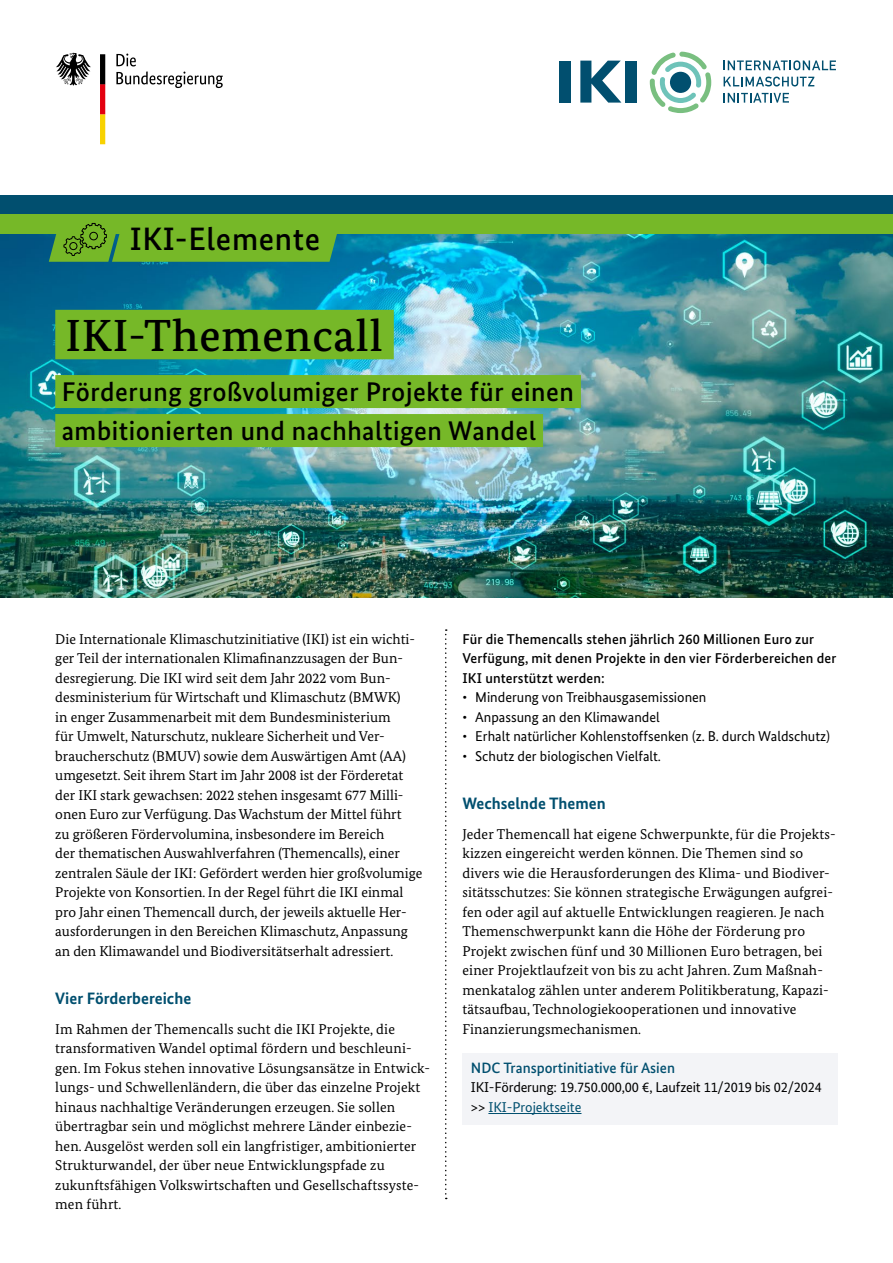
<style>
.page{position:relative;width:893px;height:1263px;background:#fff}
.page>*{position:absolute;margin:0;border:0;box-sizing:border-box;transform-origin:0 0}
.Titel{font:500 45px "Bundes Serif";letter-spacing:.02em;color:#000}
.t1{font:500 32.4px "Bundes Sans";letter-spacing:.02em;color:#000}
.t2{font:500 27px/39px "Bundes Sans";letter-spacing:.02em;color:#000}
.t3{font:700 16.5px "Bundes Sans";color:#014f6f}
.t4{font:500 15px "Bundes Sans";color:#014f6f}
.t5{font:14.25px/19.5px "Bundes Serif";letter-spacing:.005em;color:#000}
.t6{font:14.25px "Bundes Sans";color:#000}
.t7{font:500 14.25px/19.5px "Bundes Sans";letter-spacing:.01em;color:#000}
.t8{font:14.25px "Bundes Sans";color:#014f6f}
.s1{color:#000}
</style>
<div class="page">
<div style="left:462px;top:1053px;width:376px;height:71px;background:#f3f4f7"></div>
<img style="left:0;top:234px;width:893px;height:363px">
<div style="left:55px;top:310px;width:339px;height:49px;background:#76b828"></div>
<div style="left:0;top:195px;width:893px;height:19px;background:#014f6f"></div>
<div style="left:55px;top:375px;width:526px;height:33px;background:#76b828"></div>
<div style="left:55px;top:414px;width:488px;height:33px;background:#76b828"></div>
<hr style="left:488px;top:1113px;width:93px;height:1px;background:#014f6f">
<svg style="left:445px;top:629px;width:2px;height:570px"></svg>
<div style="left:560px;top:61px;width:11px;height:42px;background:#014f6f"></div>
<svg style="left:580px;top:61px;width:41px;height:42px"></svg>
<div style="left:625px;top:61px;width:11px;height:42px;background:#014f6f"></div>
<svg style="left:650px;top:52px;width:61px;height:61px"></svg>
<svg style="left:724px;top:60px;width:112px;height:10px"></svg>
<svg style="left:724px;top:77px;width:90px;height:10px"></svg>
<svg style="left:724px;top:93px;width:65px;height:10px"></svg>
<div style="left:0;top:214px;width:893px;height:20px;background:#76b828"></div>
<svg style="left:49px;top:222px;width:293px;height:40px"></svg>
<svg style="left:116px;top:54px;width:107px;height:34px"></svg>
<svg style="left:56px;top:53px;width:35px;height:33px"></svg>
<svg style="left:100px;top:54px;width:5px;height:90px"></svg>
<p class="t1" style="left:130px;top:219px;width:192px">IKI-Elemente</p>
<p class="Titel" style="left:66px;top:308px;width:319px">IKI-Themencall</p>
<p class="t2" style="left:62px;top:371px;width:514px">Förderung großvolumiger Projekte für einen ambitionierten und nachhaltigen Wandel</p>
<p class="t5" style="left:55px;top:629px;width:369px">Die Internationale Klimaschutzinitiative (IKI) ist ein wichti&shy;ger Teil der internationalen Klimafinanzzusagen der Bun&shy;desregierung. Die IKI wird seit dem Jahr 2022 vom Bun&shy;desministerium für Wirtschaft und Klimaschutz (BMWK)<br>in enger Zusammenarbeit mit dem Bundesministerium<br>für Umwelt, Naturschutz, nukleare Sicherheit und Ver&shy;braucherschutz (BMUV) sowie dem Auswärtigen Amt (AA) umgesetzt. Seit ihrem Start im Jahr 2008 ist der Förderetat der IKI stark gewachsen: 2022 stehen insgesamt 677 Milli&shy;onen Euro zur Verfügung. Das Wachstum der Mittel führt<br>zu größeren Fördervolumina, insbesondere im Bereich<br>der thematischen Auswahlverfahren (Themencalls), einer zentralen Säule der IKI: Gefördert werden hier großvolumige Projekte von Konsortien. In der Regel führt die IKI einmal pro Jahr einen Themencall durch, der jeweils aktuelle Her&shy;ausforderungen in den Bereichen Klimaschutz, Anpassung an den Klimawandel und Biodiversitätserhalt adressiert.</p>
<h1 class="t3" style="left:55px;top:988px;width:137px">Vier Förderbereiche</h1>
<p class="t5" style="left:55px;top:1019px;width:376px">Im Rahmen der Themencalls sucht die IKI Projekte, die transformativen Wandel optimal fördern und beschleuni&shy;gen. Im Fokus stehen innovative Lösungsansätze in Entwick&shy;lungs- und Schwellenländern, die über das einzelne Projekt hinaus nachhaltige Veränderungen erzeugen. Sie sollen übertragbar sein und möglichst mehrere Länder einbezie&shy;hen. Ausgelöst werden soll ein langfristiger, ambitionierter Strukturwandel, der über neue Entwicklungspfade zu zukunftsfähigen Volkswirtschaften und Gesellschaftssyste&shy;men führt.</p>
<p class="t7" style="left:462px;top:629px;width:375px">Für die Themencalls stehen jährlich 260 Millionen Euro zur<br>Verfügung, mit denen Projekte in den vier Förderbereichen der<br>IKI unterstützt werden:</p>
<p class="t6" style="left:462px;top:688px;width:6px">•</p>
<p class="t6" style="left:475px;top:688px;width:233px">Minderung von Treibhausgasemissionen</p>
<p class="t6" style="left:462px;top:708px;width:6px">•</p>
<p class="t6" style="left:475px;top:708px;width:186px">Anpassung an den Klimawandel</p>
<p class="t6" style="left:462px;top:727px;width:6px">•</p>
<p class="t6" style="left:475px;top:727px;width:356px">Erhalt natürlicher Kohlenstoffsenken (z. B. durch Waldschutz)</p>
<p class="t6" style="left:462px;top:747px;width:6px">•</p>
<p class="t6" style="left:475px;top:747px;width:187px">Schutz der biologischen Vielfalt.</p>
<h1 class="t3" style="left:462px;top:793px;width:145px">Wechselnde Themen</h1>
<p class="t5" style="left:462px;top:824px;width:375px">Jeder Themencall hat eigene Schwerpunkte, für die Projekts&shy;kizzen eingereicht werden können. Die Themen sind so divers wie die Herausforderungen des Klima- und Biodiver&shy;sitätsschutzes: Sie können strategische Erwägungen aufgrei&shy;fen oder agil auf aktuelle Entwicklungen reagieren. Je nach Themenschwerpunkt kann die Höhe der Förderung pro Projekt zwischen fünf und 30 Millionen Euro betragen, bei einer Projektlaufzeit von bis zu acht Jahren. Zum Maßnah&shy;menkatalog zählen unter anderem Politikberatung, Kapazi&shy;tätsaufbau, Technologiekooperationen und innovative Finanzierungsmechanismen.</p>
<p class="t4" style="left:471px;top:1058px;width:206px">NDC Transportinitiative für Asien</p>
<p class="t6" style="left:471px;top:1078px;width:353px">IKI-Förderung: 19.750.000,00 €, Laufzeit 11/2019 bis 02/2024</p>
<p class="t8" style="left:471px;top:1098px;width:112px"><span class="s1">&gt;&gt;</span> IKI-Projektseite</p>
</div>
